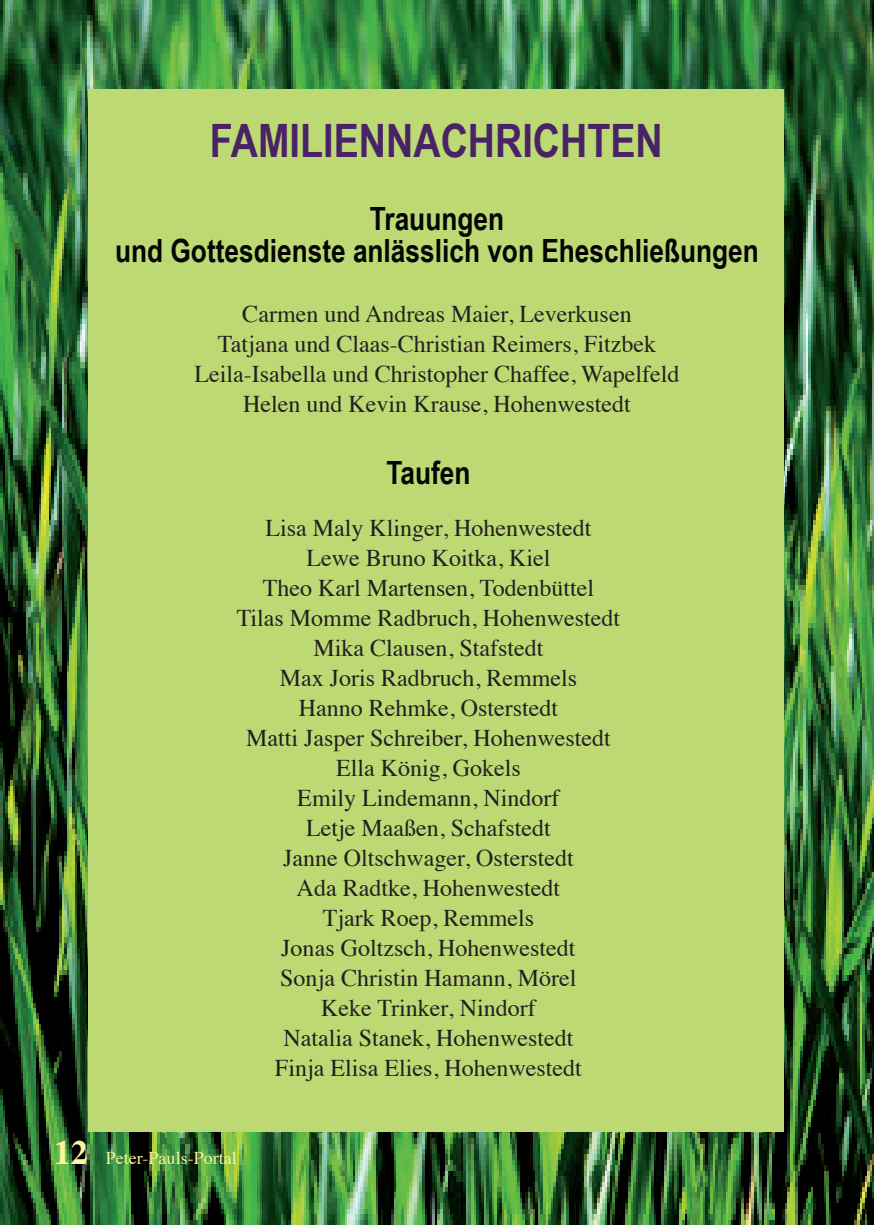
<style>
.page{position:relative;width:874px;height:1225px;background:#fff}
.page>*{position:absolute;margin:0;border:0;box-sizing:border-box;transform-origin:0 0}
.t1{font:700 46px "Arial Narrow";color:#492366}
.t2{font:700 32px/32px "Arial Narrow";color:#040503;text-align:center}
.t3{font:24px/30px "Times";color:#231f20;text-align:center}
.t4{font:18px "Times";color:#f8f4a0}
.s1{font-weight:700;font-size:34px}
</style>
<div class="page">
<img style="left:0;top:0;width:873px;height:1225px">
<div style="left:88px;top:89px;width:695px;height:1043px;background:#bdd974"></div>
<h1 class="t1" style="left:210px;top:105px;width:454px">FAMILIENNACHRICHTEN</h1>
<h2 class="t2" style="left:115px;top:201px;width:645px">Trauungen<br>und Gottesdienste anlässlich von Eheschließungen</h2>
<p class="t3" style="left:194px;top:297px;width:486px">Carmen und Andreas Maier, Leverkusen<br>Tatjana und Claas-Christian Reimers, Fitzbek Leila-Isabella und Christopher Chaffee, Wapelfeld Helen und Kevin Krause, Hohenwestedt</p>
<h2 class="t2" style="left:386px;top:455px;width:86px">Taufen</h2>
<p class="t3" style="left:236px;top:511px;width:385px">Lisa Maly Klinger, Hohenwestedt<br>Lewe Bruno Koitka, Kiel<br>Theo Karl Martensen, Todenbüttel<br>Tilas Momme Radbruch, Hohenwestedt<br>Mika Clausen, Stafstedt<br>Max Joris Radbruch, Remmels<br>Hanno Rehmke, Osterstedt<br>Matti Jasper Schreiber, Hohenwestedt<br>Ella König, Gokels<br>Emily Lindemann, Nindorf<br>Letje Maaßen, Schafstedt<br>Janne Oltschwager, Osterstedt<br>Ada Radtke, Hohenwestedt<br>Tjark Roep, Remmels<br>Jonas Goltzsch, Hohenwestedt<br>Sonja Christin Hamann, Mörel<br>Keke Trinker, Nindorf<br>Natalia Stanek, Hohenwestedt<br>Finja Elisa Elies, Hohenwestedt</p>
<p class="t4" style="left:54px;top:1141px;width:184px"><span class="s1">12</span> Peter-Pauls-Portal</p>
</div>
